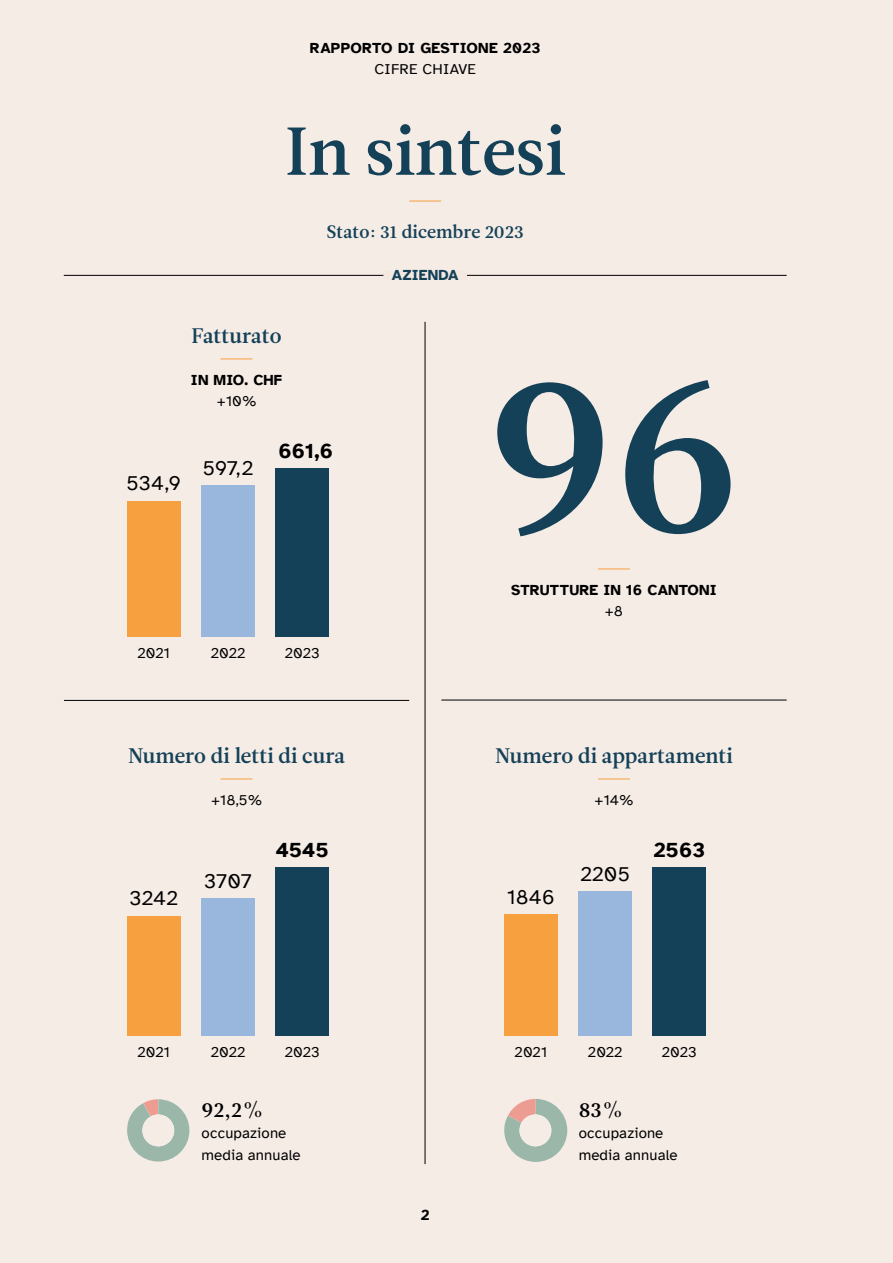
<style>
.page{position:relative;width:893px;height:1263px;background:#f4e8e0}
.page>*{position:absolute;margin:0;border:0;box-sizing:border-box;transform-origin:0 0}
.H1_Titel{font:226.5px "Leitura News Roman 3";color:#144158}
.H1_Titel-2{font:67.5px "Leitura News Roman 3";color:#144158}
.t1{font:21px "Leitura News Roman 3";color:#144158}
.H3_Titel{font:21px "Atkinson Hyperlegible";letter-spacing:.01em;color:#000}
.H3_Titel-2{font:700 21px "Atkinson Hyperlegible";letter-spacing:.01em;color:#000}
.t2{font:21px "Leitura News Roman 3";color:#000}
.Lead{font:18px "Leitura News Roman 3";letter-spacing:.005em;color:#144158}
.H3_Titel-3{font:15px "Atkinson Hyperlegible";letter-spacing:.01em;color:#000}
.H3_Titel-4{font:700 15px "Atkinson Hyperlegible";letter-spacing:.01em;color:#000}
.H2_Titel{font:700 15px "Atkinson Hyperlegible";letter-spacing:.01em;color:#144158}
</style>
<div class="page">
<hr style="left:64px;top:275px;width:723px;height:1px;background:#000">
<div style="left:383px;top:271px;width:84px;height:9px;background:#f4e8e0"></div>
<hr style="left:409px;top:201px;width:32px;height:1px;background:#f6a03f">
<hr style="left:425px;top:322px;width:1px;height:842px;background:#000">
<hr style="left:441px;top:700px;width:346px;height:1px;background:#000">
<hr style="left:64px;top:700px;width:345px;height:1px;background:#000">
<div style="left:276px;top:469px;width:53px;height:168px;background:#144158"></div>
<div style="left:202px;top:485px;width:53px;height:152px;background:#99b7dc"></div>
<div style="left:127px;top:501px;width:53px;height:136px;background:#f6a03f"></div>
<hr style="left:221px;top:359px;width:31px;height:1px;background:#f6a03f">
<hr style="left:598px;top:569px;width:32px;height:1px;background:#f6a03f">
<div style="left:276px;top:868px;width:53px;height:168px;background:#144158"></div>
<div style="left:202px;top:899px;width:53px;height:137px;background:#99b7dc"></div>
<div style="left:127px;top:916px;width:53px;height:120px;background:#f6a03f"></div>
<hr style="left:221px;top:779px;width:31px;height:1px;background:#f6a03f">
<svg style="left:127px;top:1099px;width:62px;height:62px"></svg>
<div style="left:142px;top:1114px;width:32px;height:32px;background:#f4e8e0;border-radius:50%"></div>
<svg style="left:504px;top:1099px;width:63px;height:63px"></svg>
<hr style="left:598px;top:779px;width:32px;height:1px;background:#f6a03f">
<div style="left:653px;top:868px;width:53px;height:168px;background:#144158"></div>
<div style="left:579px;top:891px;width:53px;height:145px;background:#99b7dc"></div>
<div style="left:504px;top:915px;width:53px;height:121px;background:#f6a03f"></div>
<div style="left:519px;top:1114px;width:32px;height:32px;background:#f4e8e0;border-radius:50%"></div>
<p class="H3_Titel-4" style="left:310px;top:39px;width:232px">RAPPORTO DI GESTIONE 2023</p>
<p class="H3_Titel-3" style="left:374px;top:60px;width:103px">CIFRE CHIAVE</p>
<p class="H1_Titel-2" style="left:285px;top:112px;width:282px">In sintesi</p>
<p class="Lead" style="left:327px;top:221px;width:199px">Stato: 31 dicembre 2023</p>
<p class="t1" style="left:192px;top:323px;width:91px">Fatturato</p>
<p class="H3_Titel-4" style="left:191px;top:371px;width:93px">IN MIO. CHF</p>
<p class="H3_Titel-3" style="left:217px;top:392px;width:41px">+10%</p>
<p class="H3_Titel" style="left:126px;top:472px;width:56px">534,9</p>
<p class="H3_Titel" style="left:203px;top:456px;width:52px">597,2</p>
<p class="H3_Titel-2" style="left:278px;top:438px;width:56px">661,6</p>
<p class="H3_Titel-3" style="left:138px;top:644px;width:34px">2021</p>
<p class="H3_Titel-3" style="left:211px;top:644px;width:36px">2022</p>
<p class="H3_Titel-3" style="left:285px;top:644px;width:36px">2023</p>
<p class="t1" style="left:128px;top:743px;width:218px">Numero di letti di cura</p>
<p class="H3_Titel-3" style="left:211px;top:791px;width:53px">+18,5%</p>
<p class="H3_Titel" style="left:129px;top:887px;width:50px">3242</p>
<p class="H3_Titel" style="left:204px;top:869px;width:49px">3707</p>
<p class="H3_Titel-2" style="left:276px;top:838px;width:54px">4545</p>
<p class="H2_Titel" style="left:392px;top:266px;width:68px">AZIENDA</p>
<p class="H1_Titel" style="left:486px;top:320px;width:257px">96</p>
<p class="H3_Titel-4" style="left:511px;top:581px;width:207px">STRUTTURE IN 16 CANTONI</p>
<p class="H3_Titel-3" style="left:605px;top:602px;width:20px">+8</p>
<p class="t1" style="left:495px;top:743px;width:239px">Numero di appartamenti</p>
<p class="H3_Titel-3" style="left:594px;top:791px;width:40px">+14%</p>
<p class="H3_Titel" style="left:507px;top:885px;width:49px">1846</p>
<p class="H3_Titel" style="left:580px;top:862px;width:51px">2205</p>
<p class="H3_Titel-2" style="left:653px;top:838px;width:53px">2563</p>
<p class="H3_Titel-3" style="left:138px;top:1043px;width:34px">2021</p>
<p class="H3_Titel-3" style="left:211px;top:1043px;width:36px">2022</p>
<p class="H3_Titel-3" style="left:285px;top:1043px;width:36px">2023</p>
<p class="t2" style="left:202px;top:1098px;width:63px">92,2%</p>
<p class="H3_Titel-3" style="left:202px;top:1125px;width:86px">occupazione</p>
<p class="H3_Titel-3" style="left:202px;top:1146px;width:100px">media annuale</p>
<p class="H3_Titel-4" style="left:421px;top:1206px;width:10px">2</p>
<p class="H3_Titel-3" style="left:515px;top:1043px;width:34px">2021</p>
<p class="H3_Titel-3" style="left:588px;top:1043px;width:36px">2022</p>
<p class="H3_Titel-3" style="left:662px;top:1043px;width:36px">2023</p>
<p class="t2" style="left:579px;top:1098px;width:46px">83%</p>
<p class="H3_Titel-3" style="left:579px;top:1125px;width:86px">occupazione</p>
<p class="H3_Titel-3" style="left:579px;top:1146px;width:100px">media annuale</p>
</div>
